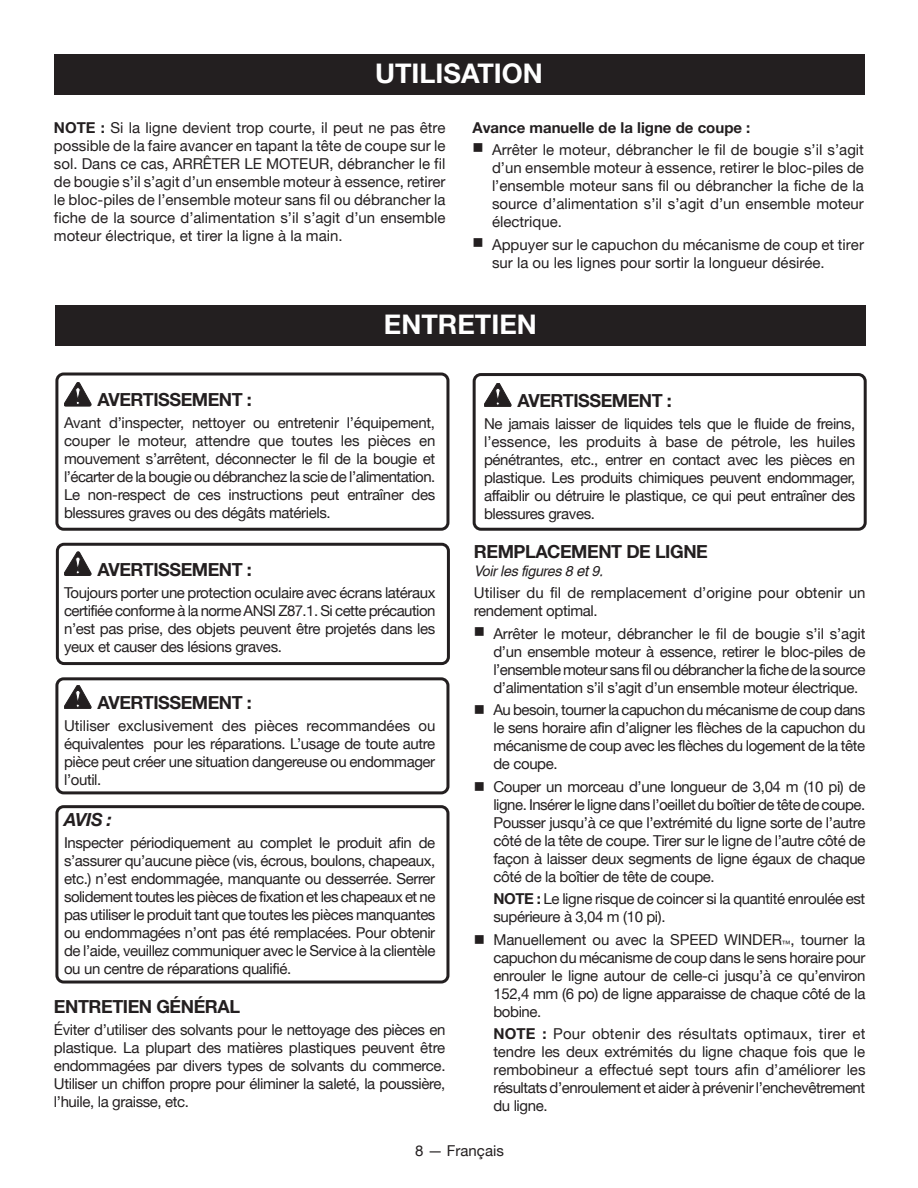
<style>
.page{position:relative;width:918px;height:1188px;background:#fff}
.page>*{position:absolute;margin:0;border:0;box-sizing:border-box;transform-origin:0 0}
.HEADING{font:700 27px "Helvetica Neue";color:#fff}
.Warning{font:700 18px "Helvetica Neue";letter-spacing:-.025em;color:#231f20}
.Heading_1{font:700 18px "Helvetica Neue";letter-spacing:-.025em;color:#231f20}
.Heading_2_w_figure{font:700 18px "Helvetica Neue";letter-spacing:-.025em;color:#231f20}
.Warning-2{font:italic 700 18px "Helvetica Neue";color:#231f20}
.bullets{font:15px/18px "Helvetica Neue";letter-spacing:-.025em;color:#231f20;text-align:justify}
.Warning_Text{font:15px/18px "Helvetica Neue";letter-spacing:-.025em;color:#231f20;text-align:justify}
.Body_text{font:15px/18px "Helvetica Neue";color:#231f20;text-align:justify}
.bullets-2{font:15px/18px "Helvetica Neue";color:#231f20}
.bullets-3{font:700 15px "Helvetica Neue";color:#231f20}
.Warning_Text-2{font:15px "Helvetica Neue";color:#231f20}
.See_figure{font:italic 14.25px "Helvetica";letter-spacing:-.025em;color:#231f20}
.s1{font-weight:700}
.s2{font-size:15px}
</style>
<div class="page">
<div style="left:54px;top:54px;width:811px;height:40px;background:#231f20"></div>
<svg style="left:64px;top:382px;width:27px;height:24px"></svg>
<svg style="left:64px;top:552px;width:27px;height:24px"></svg>
<svg style="left:64px;top:685px;width:27px;height:24px"></svg>
<div style="left:55px;top:305px;width:811px;height:40px;background:#231f20"></div>
<div style="left:55px;top:373px;width:394px;height:158px;border:3px solid #231f20;border-radius:7px"></div>
<div style="left:56px;top:543px;width:394px;height:122px;border:3px solid #231f20;border-radius:7px"></div>
<div style="left:55px;top:677px;width:394px;height:117px;border:3px solid #231f20;border-radius:7px"></div>
<div style="left:55px;top:805px;width:394px;height:179px;border:3px solid #231f20;border-radius:7px"></div>
<svg style="left:484px;top:383px;width:27px;height:24px"></svg>
<div style="left:473px;top:373px;width:394px;height:158px;border:3px solid #231f20;border-radius:7px"></div>
<p class="HEADING" style="left:375px;top:56px;width:169px">UTILISATION</p>
<p class="bullets-3" style="left:472px;top:118px;width:279px">Avance manuelle de la ligne de coupe :</p>
<p class="bullets" style="left:492px;top:140px;width:373px;text-indent:-20px">■ Arrêter le moteur, débrancher le fil de bougie s’il s’agit d’un ensemble moteur à essence, retirer le bloc-piles de l’ensemble moteur sans fil ou débrancher la fiche de la source d’alimentation s’il s’agit d’un ensemble moteur électrique.</p>
<p class="bullets-2" style="left:492px;top:235px;width:374px;text-indent:-20px">■ Appuyer sur le capuchon du mécanisme de coup et tirer sur la ou les lignes pour sortir la longueur désirée.</p>
<p class="Body_text" style="left:54px;top:119px;width:393px"><span class="s1">NOTE :</span> Si la ligne devient trop courte, il peut ne pas être possible de la faire avancer en tapant la tête de coupe sur le sol. Dans ce cas, ARRÊTER LE MOTEUR, débrancher le fil de bougie s’il s’agit d’un ensemble moteur à essence, retirer le bloc-piles de l’ensemble moteur sans fil ou débrancher la fiche de la source d’alimentation s’il s’agit d’un ensemble moteur électrique, et tirer la ligne à la main.</p>
<p class="HEADING" style="left:384px;top:307px;width:154px">ENTRETIEN</p>
<p class="Warning" style="left:97px;top:389px;width:156px">AVERTISSEMENT :</p>
<p class="Warning_Text" style="left:64px;top:414px;width:373px">Avant d’inspecter, nettoyer ou entretenir l’équipement, couper le moteur, attendre que toutes les pièces en mouvement s’arrêtent, déconnecter le fil de la bougie et l’écarter de la bougie ou débranchez la scie de l’alimentation.<br>Le non-respect de ces instructions peut entraîner des blessures graves ou des dégâts matériels.</p>
<p class="Warning" style="left:97px;top:558px;width:156px">AVERTISSEMENT :</p>
<p class="Warning_Text" style="left:64px;top:583px;width:373px">Toujours porter une protection oculaire avec écrans latéraux certifiée conforme à la norme ANSI Z87.1. Si cette précaution n’est pas prise, des objets peuvent être projetés dans les yeux et causer des lésions graves.</p>
<p class="Warning" style="left:97px;top:691px;width:156px">AVERTISSEMENT :</p>
<p class="Warning_Text" style="left:64px;top:717px;width:373px">Utiliser exclusivement des pièces recommandées ou équivalentes pour les réparations. L’usage de toute autre pièce peut créer une situation dangereuse ou endommager l’outil.</p>
<p class="Warning-2" style="left:64px;top:808px;width:49px">AVIS :</p>
<p class="Warning_Text" style="left:64px;top:834px;width:373px">Inspecter périodiquement au complet le produit afin de s’assurer qu’aucune pièce (vis, écrous, boulons, chapeaux, etc.) n’est endommagée, manquante ou desserrée. Serrer solidement toutes les pièces de fixation et les chapeaux et ne pas utiliser le produit tant que toutes les pièces manquantes ou endommagées n’ont pas été remplacées. Pour obtenir de l’aide, veuillez communiquer avec le Service à la clientèle ou un centre de réparations qualifié.</p>
<p class="Heading_2_w_figure" style="left:54px;top:995px;width:188px">ENTRETIEN GÉNÉRAL</p>
<p class="Body_text" style="left:54px;top:1021px;width:393px">Éviter d’utiliser des solvants pour le nettoyage des pièces en plastique. La plupart des matières plastiques peuvent être endommagées par divers types de solvants du commerce.<br>Utiliser un chiffon propre pour éliminer la saleté, la poussière, l’huile, la graisse, etc.</p>
<p class="Warning" style="left:517px;top:389px;width:156px">AVERTISSEMENT :</p>
<p class="Warning_Text" style="left:484px;top:415px;width:373px">Ne jamais laisser de liquides tels que le fluide de freins, l’essence, les produits à base de pétrole, les huiles pénétrantes, etc., entrer en contact avec les pièces en plastique. Les produits chimiques peuvent endommager, affaiblir ou détruire le plastique, ce qui peut entraîner des blessures graves.</p>
<p class="Heading_1" style="left:474px;top:540px;width:235px">REMPLACEMENT DE LIGNE</p>
<p class="See_figure" style="left:474px;top:562px;width:131px">Voir les figures 8 <span class="s2">et</span> 9.</p>
<p class="Body_text" style="left:474px;top:584px;width:393px">Utiliser du fil de remplacement d’origine pour obtenir un rendement optimal.</p>
<p class="bullets" style="left:493px;top:624px;width:374px;text-indent:-20px">■ Arrêter le moteur, débrancher le fil de bougie s’il s’agit d’un ensemble moteur à essence, retirer le bloc-piles de l’ensemble moteur sans fil ou débrancher la fiche de la source d’alimentation s’il s’agit d’un ensemble moteur électrique.</p>
<p class="bullets" style="left:493px;top:701px;width:374px;text-indent:-20px">■ Au besoin, tourner la capuchon du mécanisme de coup dans le sens horaire afin d’aligner les flèches de la capuchon du mécanisme de coup avec les flèches du logement de la tête de coupe.</p>
<p class="bullets" style="left:493px;top:777px;width:373px;text-indent:-20px">■ Couper un morceau d’une longueur de 3,04 m (10 pi) de ligne. Insérer le ligne dans l’oeillet du boîtier de tête de coupe.<br>Pousser jusqu’à ce que l’extrémité du ligne sorte de l’autre côté de la tête de coupe. Tirer sur le ligne de l’autre côté de façon à laisser deux segments de ligne égaux de chaque côté de la boîtier de tête de coupe.</p>
<p class="bullets" style="left:493px;top:890px;width:373px"><span class="s1">NOTE :</span> Le ligne risque de coincer si la quantité enroulée est supérieure à 3,04 m (10 pi).</p>
<p class="bullets" style="left:493px;top:930px;width:374px;text-indent:-20px">■ Manuellement ou avec la SPEED WINDER<sub>™</sub>, tourner la capuchon du mécanisme de coup dans le sens horaire pour enrouler le ligne autour de celle-ci jusqu’à ce qu’environ 152,4 mm (6 po) de ligne apparaisse de chaque côté de la bobine.</p>
<p class="bullets" style="left:493px;top:1025px;width:374px"><span class="s1">NOTE :</span> Pour obtenir des résultats optimaux, tirer et tendre les deux extrémités du ligne chaque fois que le rembobineur a effectué sept tours afin d’améliorer les résultats d’enroulement et aider à prévenir l’enchevêtrement du ligne.</p>
<p class="Warning_Text-2" style="left:415px;top:1142px;width:90px">8 — Français</p>
</div>
